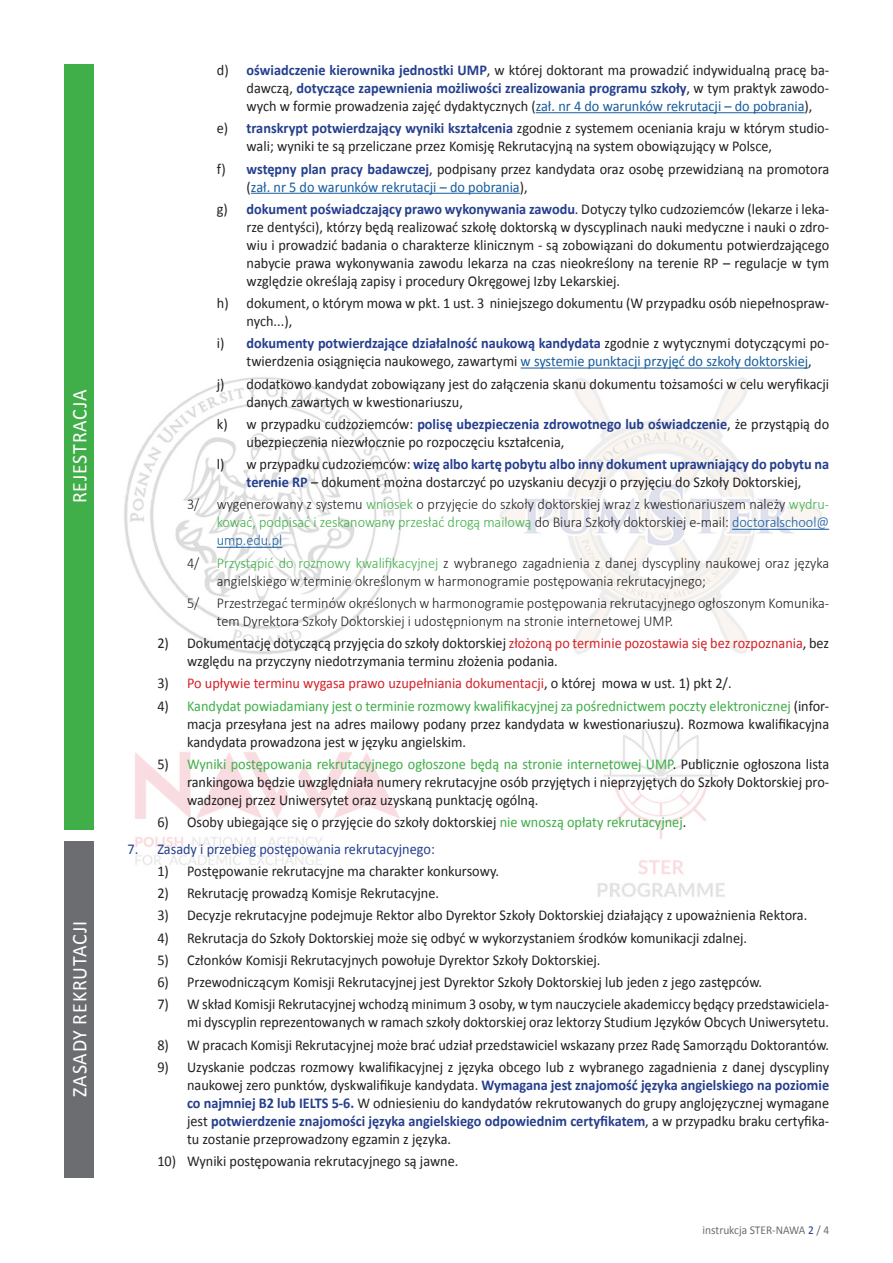
<style>
.page{position:relative;width:893px;height:1263px;background:#fff}
.page>*{position:absolute;margin:0;border:0;box-sizing:border-box;transform-origin:0 0}
.t1{font:21px "Calibri";letter-spacing:.04em;color:#fff;scale:.95 1}
._1_1__punkt{font:15px/18px "Calibri";color:#231f20;text-align:justify;scale:.95 1}
._1_1_1_1__punkt{font:15px/18px "Calibri";color:#231f20;scale:.95 1}
._1_1_1__punkt{font:300 15px/18px "Calibri";color:#231f20;scale:.95 1}
._1_1__punkt-2{font:15px "Calibri";color:#d1232a;scale:.95 1}
._1__punkt{font:15px "Calibri";color:#253f8e;scale:.95 1}
.t2{font:12px "Calibri";color:#6c6d70;scale:.95 1}
.s1{font-weight:700;color:#253f8e}
.s2{color:#175d9e}
.s3{color:#40ae49}
.s4{color:#d1232a}
.s5{color:#231f20}
.s6{color:#253f8e}
</style>
<div class="page">
<img style="left:124px;top:367px;width:706px;height:530px">
<hr style="left:536px;top:112px;width:269px;height:1px;background:#175d9e">
<hr style="left:251px;top:193px;width:269px;height:1px;background:#175d9e">
<hr style="left:521px;top:367px;width:287px;height:1px;background:#175d9e">
<hr style="left:732px;top:529px;width:97px;height:1px;background:#175d9e">
<hr style="left:217px;top:547px;width:65px;height:1px;background:#175d9e">
<div style="left:64px;top:64px;width:30px;height:765px;background:#40ae49"></div>
<div style="left:64px;top:841px;width:30px;height:336px;background:#6c6d70"></div>
<p class="t1" style="left:66px;top:503px;width:121px;rotate:-90deg">REJESTRACJA</p>
<p class="t1" style="left:66px;top:1097px;width:186px;rotate:-90deg">ZASADY REKRUTACJI</p>
<p class="_1_1_1_1__punkt" style="left:247px;top:61px;width:615px;text-align:justify;text-indent:-30px">d) <span class="s1">oświadczenie kierownika jednostki UMP</span>, w której doktorant ma prowadzić indywidualną pracę ba&shy;dawczą, <span class="s1">dotyczące zapewnienia możliwości zrealizowania programu szkoły</span>, w tym praktyk zawodo&shy;wych w formie prowadzenia zajęć dydaktycznych (<span class="s2">zał. nr 4 do warunków rekrutacji – do pobrania</span>),</p>
<p class="_1_1_1_1__punkt" style="left:247px;top:119px;width:615px;text-indent:-30px">e) <span class="s1">transkrypt potwierdzający wyniki kształcenia</span> zgodnie z systemem oceniania kraju w którym studio&shy;wali; wyniki te są przeliczane przez Komisję Rekrutacyjną na system obowiązujący w Polsce,</p>
<p class="_1_1_1_1__punkt" style="left:247px;top:160px;width:615px;text-indent:-30px">f) <span class="s1">wstępny plan pracy badawczej</span>, podpisany przez kandydata oraz osobę przewidzianą na promotora (<span class="s2">zał. nr 5 do warunków rekrutacji – do pobrania</span>),</p>
<p class="_1_1_1_1__punkt" style="left:247px;top:200px;width:615px;text-align:justify;text-indent:-30px">g) <span class="s1">dokument poświadczający prawo wykonywania zawodu</span>. Dotyczy tylko cudzoziemców (lekarze i leka&shy;rze dentyści), którzy będą realizować szkołę doktorską w dyscyplinach nauki medyczne i nauki o zdro&shy;wiu i prowadzić badania o charakterze klinicznym - są zobowiązani do dokumentu potwierdzającego nabycie prawa wykonywania zawodu lekarza na czas nieokreślony na terenie RP – regulacje w tym względzie określają zapisy i procedury Okręgowej Izby Lekarskiej.</p>
<p class="_1_1_1_1__punkt" style="left:247px;top:294px;width:615px;text-indent:-30px">h) dokument, o którym mowa w pkt. 1 ust. 3 niniejszego dokumentu (W przypadku osób niepełnospraw&shy;nych...),</p>
<p class="_1_1_1_1__punkt" style="left:247px;top:334px;width:615px;text-indent:-30px">i) <span class="s1">dokumenty potwierdzające działalność naukową kandydata</span> zgodnie z wytycznymi dotyczącymi po&shy;twierdzenia osiągnięcia naukowego, zawartymi <span class="s2">w systemie punktacji przyjęć do szkoły doktorskiej</span>,</p>
<p class="_1_1_1_1__punkt" style="left:247px;top:375px;width:615px;text-indent:-30px">j) dodatkowo kandydat zobowiązany jest do załączenia skanu dokumentu tożsamości w celu weryfikacji danych zawartych w kwestionariuszu,</p>
<p class="_1_1_1_1__punkt" style="left:247px;top:415px;width:615px;text-indent:-30px">k) w przypadku cudzoziemców: <span class="s1">polisę ubezpieczenia zdrowotnego lub oświadczenie</span>, że przystąpią do ubezpieczenia niezwłocznie po rozpoczęciu kształcenia,</p>
<p class="_1_1_1_1__punkt" style="left:217px;top:455px;width:646px;text-align:center">l) w przypadku cudzoziemców: <span class="s1">wizę albo kartę pobytu albo inny dokument uprawniający do pobytu na terenie RP</span> – dokument można dostarczyć po uzyskaniu decyzji o przyjęciu do Szkoły Doktorskiej,</p>
<p class="_1_1_1__punkt" style="left:217px;top:495px;width:646px;text-align:justify;text-indent:-30px">3/ wygenerowany z systemu <span class="s3">wniosek</span> o przyjęcie do szkoły doktorskiej wraz z kwestionariuszem należy <span class="s3">wydru&shy;kować, podpisać i zeskanowany przesłać drogą mailową</span> do Biura Szkoły doktorskiej e-mail: <span class="s2">doctoralschool@ ump.edu.pl</span></p>
<p class="_1_1_1__punkt" style="left:217px;top:553px;width:646px;text-indent:-30px">4/ <span class="s3">Przystąpić do rozmowy kwalifikacyjnej</span> z wybranego zagadnienia z danej dyscypliny naukowej oraz języka angielskiego w terminie określonym w harmonogramie postępowania rekrutacyjnego;</p>
<p class="_1_1_1__punkt" style="left:217px;top:593px;width:646px;text-indent:-30px">5/ Przestrzegać terminów określonych w harmonogramie postępowania rekrutacyjnego ogłoszonym Komunika&shy;tem Dyrektora Szkoły Doktorskiej i udostępnionym na stronie internetowej UMP.</p>
<p class="_1_1__punkt" style="left:187px;top:634px;width:677px;text-indent:-30px">2) Dokumentację dotyczącą przyjęcia do szkoły doktorskiej <span class="s4">złożoną po terminie pozostawia się bez rozpoznania</span>, bez względu na przyczyny niedotrzymania terminu złożenia podania.</p>
<p class="_1_1__punkt-2" style="left:157px;top:674px;width:606px"><span class="s5">3)</span> Po upływie terminu wygasa prawo uzupełniania dokumentacji<span class="s5">, o której mowa w ust. 1) pkt 2/.</span></p>
<p class="_1_1__punkt" style="left:187px;top:697px;width:677px;text-indent:-30px">4) <span class="s3">Kandydat powiadamiany jest o terminie rozmowy kwalifikacyjnej za pośrednictwem poczty elektronicznej</span> (infor&shy;macja przesyłana jest na adres mailowy podany przez kandydata w kwestionariuszu). Rozmowa kwalifikacyjna kandydata prowadzona jest w języku angielskim.</p>
<p class="_1_1__punkt" style="left:187px;top:755px;width:677px;text-indent:-30px">5) <span class="s3">Wyniki postępowania rekrutacyjnego ogłoszone będą na stronie internetowej UMP</span>. Publicznie ogłoszona lista rankingowa będzie uwzględniała numery rekrutacyjne osób przyjętych i nieprzyjętych do Szkoły Doktorskiej pro&shy;wadzonej przez Uniwersytet oraz uzyskaną punktację ogólną.</p>
<p class="_1_1__punkt" style="left:157px;top:813px;width:558px">6) Osoby ubiegające się o przyjęcie do szkoły doktorskiej <span class="s3">nie wnoszą opłaty rekrutacyjnej</span>.</p>
<p class="_1__punkt" style="left:128px;top:839px;width:325px">7. Zasady i przebieg postępowania rekrutacyjnego:</p>
<p class="_1_1__punkt" style="left:157px;top:862px;width:361px">1) Postępowanie rekrutacyjne ma charakter konkursowy.</p>
<p class="_1_1__punkt" style="left:157px;top:884px;width:298px">2) Rekrutację prowadzą Komisje Rekrutacyjne.</p>
<p class="_1_1__punkt" style="left:157px;top:906px;width:686px">3) Decyzje rekrutacyjne podejmuje Rektor albo Dyrektor Szkoły Doktorskiej działający z upoważnienia Rektora.</p>
<p class="_1_1__punkt" style="left:157px;top:929px;width:622px">4) Rekrutacja do Szkoły Doktorskiej może się odbyć w wykorzystaniem środków komunikacji zdalnej.</p>
<p class="_1_1__punkt" style="left:157px;top:951px;width:468px">5) Członków Komisji Rekrutacyjnych powołuje Dyrektor Szkoły Doktorskiej.</p>
<p class="_1_1__punkt" style="left:157px;top:973px;width:638px">6) Przewodniczącym Komisji Rekrutacyjnej jest Dyrektor Szkoły Doktorskiej lub jeden z jego zastępców.</p>
<p class="_1_1__punkt" style="left:157px;top:995px;width:709px;text-align:right">7) W skład Komisji Rekrutacyjnej wchodzą minimum 3 osoby, w tym nauczyciele akademiccy będący przedstawiciela&shy;mi dyscyplin reprezentowanych w ramach szkoły doktorskiej oraz lektorzy Studium Języków Obcych Uniwersytetu.</p>
<p class="_1_1__punkt" style="left:157px;top:1036px;width:709px">8) W pracach Komisji Rekrutacyjnej może brać udział przedstawiciel wskazany przez Radę Samorządu Doktorantów.</p>
<p class="_1_1__punkt" style="left:187px;top:1058px;width:677px;text-indent:-30px">9) Uzyskanie podczas rozmowy kwalifikacyjnej z języka obcego lub z wybranego zagadnienia z danej dyscypliny naukowej zero punktów, dyskwalifikuje kandydata. <span class="s1">Wymagana jest znajomość języka angielskiego na poziomie co najmniej B2 lub IELTS 5-6.</span> W odniesieniu do kandydatów rekrutowanych do grupy anglojęzycznej wymagane jest <span class="s1">potwierdzenie znajomości języka angielskiego odpowiednim certyfikatem</span>, a w przypadku braku certyfika&shy;tu zostanie przeprowadzony egzamin z języka.</p>
<p class="_1_1__punkt" style="left:157px;top:1152px;width:318px">10) Wyniki postępowania rekrutacyjnego są jawne.</p>
<p class="t2" style="left:703px;top:1222px;width:135px">instrukcja STER-NAWA <span class="s6">2</span> / 4</p>
</div>
